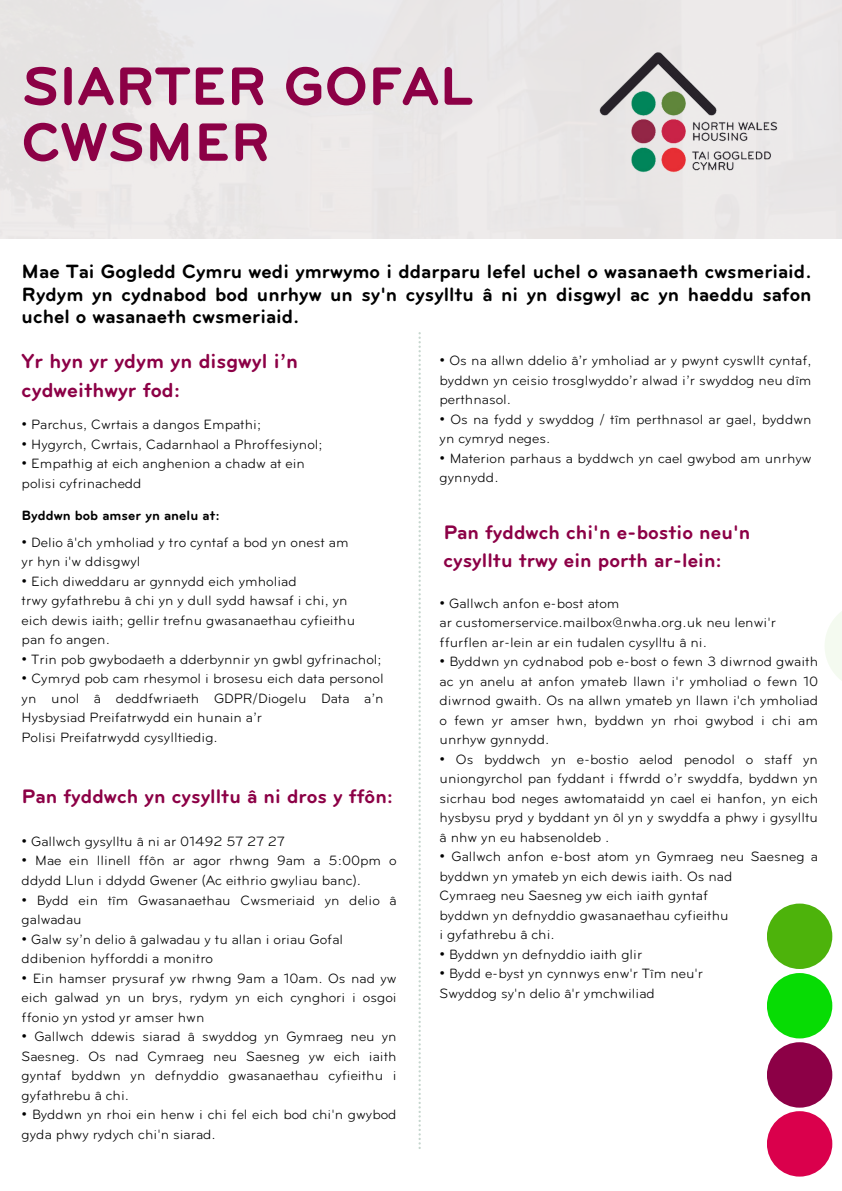
<style>
.page{position:relative;width:842px;height:1191px;background:#fff}
.page>*{position:absolute;margin:0;border:0;box-sizing:border-box;transform-origin:0 0}
.t1{font:700 55.9px "Bryant";color:#8c0046}
.t2{font:700 21px "Bryant";color:#8c0046}
.t3{font:700 20.3px "Bryant";color:#8c0046}
.t4{font:700 20px/22.5px "Bryant";color:#000;text-align:justify}
.t5{font:14px/19.5px "Bryant";color:#000;text-align:justify}
.t6{font:700 14px "Bryant";color:#000}
</style>
<div class="page">
<svg style="left:418px;top:332px;width:3px;height:816px"></svg>
<img style="left:577px;top:0;width:223px;height:239px">
<div style="left:824px;top:601px;width:18px;height:89px;background:linear-gradient(to bottom,#f9fcf7,#f8fcf6)"></div>
<div style="left:767px;top:1110px;width:65px;height:66px;background:#da004c;border-radius:50%"></div>
<div style="left:767px;top:1042px;width:65px;height:65px;background:#8c0046;border-radius:50%"></div>
<div style="left:767px;top:972px;width:65px;height:66px;background:#07dc04;border-radius:50%"></div>
<div style="left:767px;top:903px;width:65px;height:65px;background:#4db30b;border-radius:50%"></div>
<p class="t1" style="left:22px;top:67px;width:453px">SIARTER GOFAL</p>
<p class="t1" style="left:22px;top:123px;width:251px">CWSMER</p>
<p class="t4" style="left:22px;top:262px;width:791px">Mae Tai Gogledd Cymru wedi ymrwymo i ddarparu lefel uchel o wasanaeth cwsmeriaid.<br>Rydym yn cydnabod bod unrhyw un sy'n cysylltu â ni yn disgwyl ac yn haeddu safon uchel o wasanaeth cwsmeriaid.</p>
<p class="t2" style="left:22px;top:353px;width:278px">Yr hyn yr ydym yn disgwyl i’n</p>
<p class="t2" style="left:22px;top:383px;width:160px">cydweithwyr fod:</p>
<p class="t5" style="left:22px;top:416px;width:241px">• Parchus, Cwrtais a dangos Empathi;</p>
<p class="t5" style="left:22px;top:435px;width:303px">• Hygyrch, Cwrtais, Cadarnhaol a Phroffesiynol;</p>
<p class="t5" style="left:22px;top:455px;width:285px">• Empathig at eich anghenion a chadw at ein</p>
<p class="t5" style="left:22px;top:474px;width:121px">polisi cyfrinachedd</p>
<p class="t6" style="left:22px;top:511px;width:200px">Byddwn bob amser yn anelu at:</p>
<p class="t5" style="left:22px;top:533px;width:329px">• Delio â'ch ymholiad y tro cyntaf a bod yn onest am</p>
<p class="t5" style="left:22px;top:553px;width:120px">yr hyn i'w ddisgwyl</p>
<p class="t5" style="left:22px;top:572px;width:277px">• Eich diweddaru ar gynnydd eich ymholiad</p>
<p class="t5" style="left:22px;top:592px;width:327px">trwy gyfathrebu â chi yn y dull sydd hawsaf i chi, yn</p>
<p class="t5" style="left:22px;top:611px;width:335px">eich dewis iaith; gellir trefnu gwasanaethau cyfieithu</p>
<p class="t5" style="left:22px;top:631px;width:90px">pan fo angen.</p>
<p class="t5" style="left:22px;top:650px;width:362px">• Trin pob gwybodaeth a dderbynnir yn gwbl gyfrinachol;</p>
<p class="t5" style="left:22px;top:670px;width:363px">• Cymryd pob cam rhesymol i brosesu eich data personol yn unol â deddfwriaeth GDPR/Diogelu Data a’n Hysbysiad Preifatrwydd ein hunain a’r</p>
<p class="t5" style="left:22px;top:728px;width:198px">Polisi Preifatrwydd cysylltiedig.</p>
<p class="t5" style="left:440px;top:352px;width:374px">• Os na allwn ddelio â’r ymholiad ar y pwynt cyswllt cyntaf, byddwn yn ceisio trosglwyddo’r alwad i’r swyddog neu dîm perthnasol.</p>
<p class="t5" style="left:440px;top:410px;width:374px">• Os na fydd y swyddog / tîm perthnasol ar gael, byddwn yn cymryd neges.</p>
<p class="t5" style="left:440px;top:449px;width:374px">• Materion parhaus a byddwch yn cael gwybod am unrhyw gynnydd.</p>
<p class="t3" style="left:443px;top:525px;width:308px">Pan fyddwch chi'n e-bostio neu'n</p>
<p class="t3" style="left:443px;top:553px;width:280px">cysylltu trwy ein porth ar-lein:</p>
<p class="t5" style="left:440px;top:594px;width:181px">• Gallwch anfon e-bost atom</p>
<p class="t5" style="left:440px;top:614px;width:338px">ar customerservice.mailbox@nwha.org.uk neu lenwi'r</p>
<p class="t5" style="left:440px;top:633px;width:269px">ffurflen ar-lein ar ein tudalen cysylltu â ni.</p>
<p class="t5" style="left:440px;top:653px;width:380px">• Byddwn yn cydnabod pob e-bost o fewn 3 diwrnod gwaith ac yn anelu at anfon ymateb llawn i'r ymholiad o fewn 10 diwrnod gwaith. Os na allwn ymateb yn llawn i'ch ymholiad o fewn yr amser hwn, byddwn yn rhoi gwybod i chi am unrhyw gynnydd.</p>
<p class="t5" style="left:440px;top:750px;width:380px">• Os byddwch yn e-bostio aelod penodol o staff yn uniongyrchol pan fyddant i ffwrdd o’r swyddfa, byddwn yn sicrhau bod neges awtomataidd yn cael ei hanfon, yn eich hysbysu pryd y byddant yn ôl yn y swyddfa a phwy i gysylltu â nhw yn eu habsenoldeb .</p>
<p class="t5" style="left:440px;top:848px;width:380px">• Gallwch anfon e-bost atom yn Gymraeg neu Saesneg a byddwn yn ymateb yn eich dewis iaith. Os nad</p>
<p class="t5" style="left:440px;top:887px;width:270px">Cymraeg neu Saesneg yw eich iaith gyntaf</p>
<p class="t5" style="left:440px;top:906px;width:291px">byddwn yn defnyddio gwasanaethau cyfieithu</p>
<p class="t5" style="left:440px;top:925px;width:117px">i gyfathrebu â chi.</p>
<p class="t5" style="left:440px;top:945px;width:204px">• Byddwn yn defnyddio iaith glir</p>
<p class="t5" style="left:440px;top:964px;width:265px">• Bydd e-byst yn cynnwys enw'r Tîm neu'r</p>
<p class="t5" style="left:440px;top:984px;width:217px">Swyddog sy'n delio â'r ymchwiliad</p>
<p class="t3" style="left:22px;top:789px;width:373px">Pan fyddwch yn cysylltu â ni dros y ffôn:</p>
<p class="t5" style="left:22px;top:832px;width:265px">• Gallwch gysylltu â ni ar 01492 57 27 27</p>
<p class="t5" style="left:22px;top:852px;width:376px">• Mae ein llinell ffôn ar agor rhwng 9am a 5:00pm o ddydd Llun i ddydd Gwener (Ac eithrio gwyliau banc).</p>
<p class="t5" style="left:22px;top:891px;width:376px">• Bydd ein tîm Gwasanaethau Cwsmeriaid yn delio â galwadau</p>
<p class="t5" style="left:22px;top:930px;width:323px">• Galw sy’n delio â galwadau y tu allan i oriau Gofal</p>
<p class="t5" style="left:22px;top:949px;width:193px">ddibenion hyfforddi a monitro</p>
<p class="t5" style="left:22px;top:969px;width:376px">• Ein hamser prysuraf yw rhwng 9am a 10am. Os nad yw eich galwad yn un brys, rydym yn eich cynghori i osgoi ffonio yn ystod yr amser hwn</p>
<p class="t5" style="left:22px;top:1027px;width:376px">• Gallwch ddewis siarad â swyddog yn Gymraeg neu yn Saesneg. Os nad Cymraeg neu Saesneg yw eich iaith gyntaf byddwn yn defnyddio gwasanaethau cyfieithu i gyfathrebu â chi.</p>
<p class="t5" style="left:22px;top:1105px;width:376px">• Byddwn yn rhoi ein henw i chi fel eich bod chi'n gwybod gyda phwy rydych chi'n siarad.</p>
</div>
